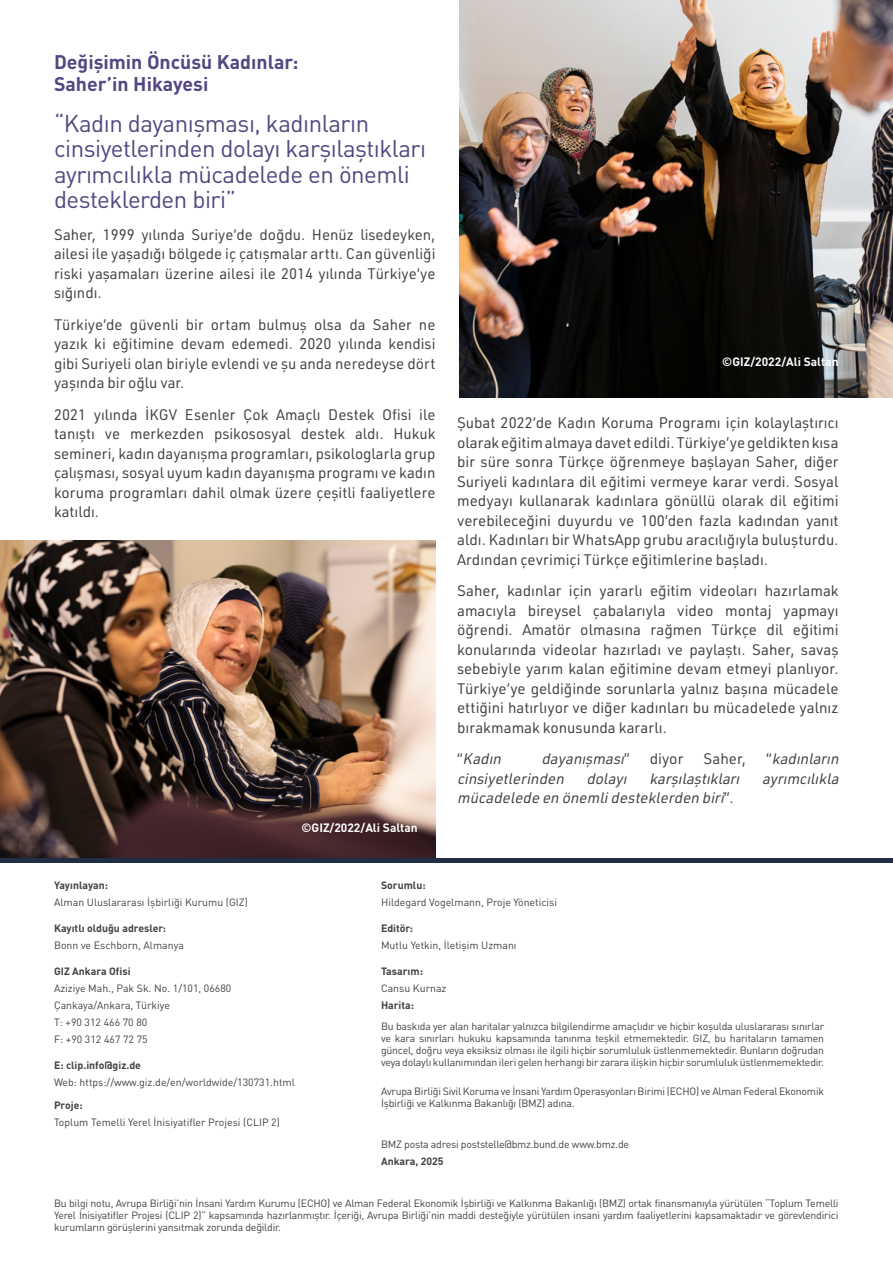
<style>
.page{position:relative;width:893px;height:1263px;background:#fff}
.page>*{position:absolute;margin:0;border:0;box-sizing:border-box;transform-origin:0 0}
.t1{font:24px/25.3px "DIN Pro";letter-spacing:-.02em;color:#544680}
.t2{font:700 19.5px/22.5px "DIN Pro";color:#544680}
.t3{font:15px/19.5px "URWDIN";color:#414042;text-align:justify}
.t4{font:italic 15px "URWDIN";color:#414042}
.t5{font:700 12px "DIN Pro";color:#fffeff}
.t6{font:10.5px/12px "DIN Pro";letter-spacing:-.02em;color:#414042;text-align:justify}
.t7{font:10.5px/17.1px "DIN Pro";color:#414042}
.t8{font:700 10.5px "DIN Pro";color:#414042}
.s1{font-style:normal}
</style>
<div class="page">
<img style="left:459px;top:0;width:434px;height:398px">
<img style="left:0;top:540px;width:435px;height:318px">
<div style="left:0;top:858px;width:893px;height:5px;background:#202d44"></div>
<h2 class="t2" style="left:54px;top:49px;width:246px">Değişimin Öncüsü Kadınlar:<br>Saher’in Hikayesi</h2>
<h1 class="t1" style="left:54px;top:109px;width:374px">“Kadın dayanışması, kadınların cinsiyetlerinden dolayı karşılaştıkları ayrımcılıkla mücadelede en önemli desteklerden biri”</h1>
<p class="t3" style="left:54px;top:224px;width:383px">Saher, 1999 yılında Suriye’de doğdu. Henüz lisedeyken, ailesi ile yaşadığı bölgede iç çatışmalar arttı. Can güvenliği riski yaşamaları üzerine ailesi ile 2014 yılında Türkiye’ye sığındı.</p>
<p class="t3" style="left:54px;top:314px;width:383px">Türkiye’de güvenli bir ortam bulmuş olsa da Saher ne yazık ki eğitimine devam edemedi. 2020 yılında kendisi gibi Suriyeli olan biriyle evlendi ve şu anda neredeyse dört yaşında bir oğlu var.</p>
<p class="t3" style="left:54px;top:404px;width:383px">2021 yılında İKGV Esenler Çok Amaçlı Destek Ofisi ile tanıştı ve merkezden psikososyal destek aldı. Hukuk semineri, kadın dayanışma programları, psikologlarla grup çalışması, sosyal uyum kadın dayanışma programı ve kadın koruma programları dahil olmak üzere çeşitli faaliyetlere katıldı.</p>
<p class="t3" style="left:457px;top:413px;width:383px">Şubat 2022’de Kadın Koruma Programı için kolaylaştırıcı olarak eğitim almaya davet edildi. Türkiye’ye geldikten kısa bir süre sonra Türkçe öğrenmeye başlayan Saher, diğer Suriyeli kadınlara dil eğitimi vermeye karar verdi. Sosyal medyayı kullanarak kadınlara gönüllü olarak dil eğitimi verebileceğini duyurdu ve 100’den fazla kadından yanıt aldı. Kadınları bir WhatsApp grubu aracılığıyla buluşturdu.<br>Ardından çevrimiçi Türkçe eğitimlerine başladı.</p>
<p class="t3" style="left:457px;top:581px;width:383px">Saher, kadınlar için yararlı eğitim videoları hazırlamak amacıyla bireysel çabalarıyla video montaj yapmayı öğrendi. Amatör olmasına rağmen Türkçe dil eğitimi konularında videolar hazırladı ve paylaştı. Saher, savaş sebebiyle yarım kalan eğitimine devam etmeyi planlıyor.<br>Türkiye’ye geldiğinde sorunlarla yalnız başına mücadele ettiğini hatırlıyor ve diğer kadınları bu mücadelede yalnız bırakmamak konusunda kararlı.</p>
<p class="t4" style="left:457px;top:749px;width:49px"><span class="s1">“</span> Kadın</p>
<p class="t4" style="left:541px;top:749px;width:90px">dayanışması<span class="s1">”</span></p>
<p class="t3" style="left:650px;top:749px;width:35px">diyor</p>
<p class="t3" style="left:703px;top:749px;width:44px">Saher,</p>
<p class="t4" style="left:766px;top:749px;width:77px"><span class="s1">“</span> kadınların</p>
<p class="t4" style="left:457px;top:769px;width:112px">cinsiyetlerinden</p>
<p class="t4" style="left:586px;top:769px;width:45px">dolayı</p>
<p class="t4" style="left:649px;top:769px;width:95px">karşılaştıkları</p>
<p class="t4" style="left:762px;top:769px;width:82px">ayrımcılıkla</p>
<p class="t4" style="left:457px;top:788px;width:278px">mücadelede en önemlidesteklerden biri<span class="s1">” .</span></p>
<p class="t5" style="left:722px;top:353px;width:118px">©GIZ/2022/Ali Saltan</p>
<p class="t5" style="left:301px;top:818px;width:118px">©GIZ/2022/Ali Saltan</p>
<p class="t8" style="left:381px;top:877px;width:46px">Sorumlu:</p>
<p class="t7" style="left:381px;top:893px;width:178px">Hildegard Vogelmann, Proje Yöneticisi</p>
<p class="t8" style="left:381px;top:920px;width:34px">Editör:</p>
<p class="t7" style="left:381px;top:936px;width:137px">Mutlu Yetkin, İletişim Uzmanı</p>
<p class="t8" style="left:381px;top:963px;width:43px">Tasarım:</p>
<p class="t7" style="left:381px;top:979px;width:67px">Cansu Kurnaz</p>
<p class="t8" style="left:381px;top:997px;width:35px">Harita:</p>
<p class="t6" style="left:381px;top:1019px;width:445px">Bu baskıda yer alan haritalar yalnızca bilgilendirme amaçlıdır ve hiçbir koşulda uluslararası sınırlar ve kara sınırları hukuku kapsamında tanınma teşkil etmemektedir. GIZ, bu haritaların tamamen güncel, doğru veya eksiksiz olması ile ilgili hiçbir sorumluluk üstlenmemektedir. Bunların doğrudan veya dolaylı kullanımından ileri gelen herhangi bir zarara ilişkin hiçbir sorumluluk üstlenmemektedir.</p>
<p class="t6" style="left:381px;top:1084px;width:445px">Avrupa Birliği Sivil Koruma ve İnsani Yardım Operasyonları Birimi (ECHO) ve Alman Federal Ekonomik<br>İşbirliği ve Kalkınma Bakanlığı (BMZ) adına.</p>
<p class="t6" style="left:381px;top:1137px;width:250px">BMZ posta adresi poststelle@bmz.bund.de www.bmz.de</p>
<p class="t8" style="left:381px;top:1153px;width:64px">Ankara, 2025</p>
<p class="t6" style="left:54px;top:1197px;width:786px">Bu bilgi notu, Avrupa Birliği’nin İnsani Yardım Kurumu (ECHO) ve Alman Federal Ekonomik İşbirliği ve Kalkınma Bakanlığı (BMZ) ortak finansmanıyla yürütülen “Toplum Temelli Yerel İnisiyatifler Projesi (CLIP 2)” kapsamında hazırlanmıştır. İçeriği, Avrupa Birliği’nin maddi desteğiyle yürütülen insani yardım faaliyetlerini kapsamaktadır ve görevlendirici kurumların görüşlerini yansıtmak zorunda değildir.</p>
<p class="t8" style="left:54px;top:877px;width:56px">Yayınlayan:</p>
<p class="t7" style="left:54px;top:893px;width:195px">Alman Uluslararası İşbirliği Kurumu (GIZ)</p>
<p class="t8" style="left:54px;top:920px;width:114px">Kayıtlı olduğu adresler:</p>
<p class="t7" style="left:54px;top:936px;width:131px">Bonn ve Eschborn, Almanya</p>
<p class="t8" style="left:54px;top:963px;width:78px">GIZ Ankara Ofisi</p>
<p class="t7" style="left:54px;top:979px;width:179px">Aziziye Mah., Pak Sk. No. 1/101, 06680<br>Çankaya/Ankara, Türkiye<br>T: +90 312 466 70 80<br>F: +90 312 467 72 75</p>
<p class="t8" style="left:54px;top:1057px;width:89px">E: clip.info@giz.de</p>
<p class="t7" style="left:54px;top:1073px;width:242px">Web: https://www.giz.de/en/worldwide/130731.html</p>
<p class="t8" style="left:54px;top:1097px;width:30px">Proje:</p>
<p class="t7" style="left:54px;top:1113px;width:227px">Toplum Temelli Yerel İnisiyatifler Projesi (CLIP 2)</p>
</div>
